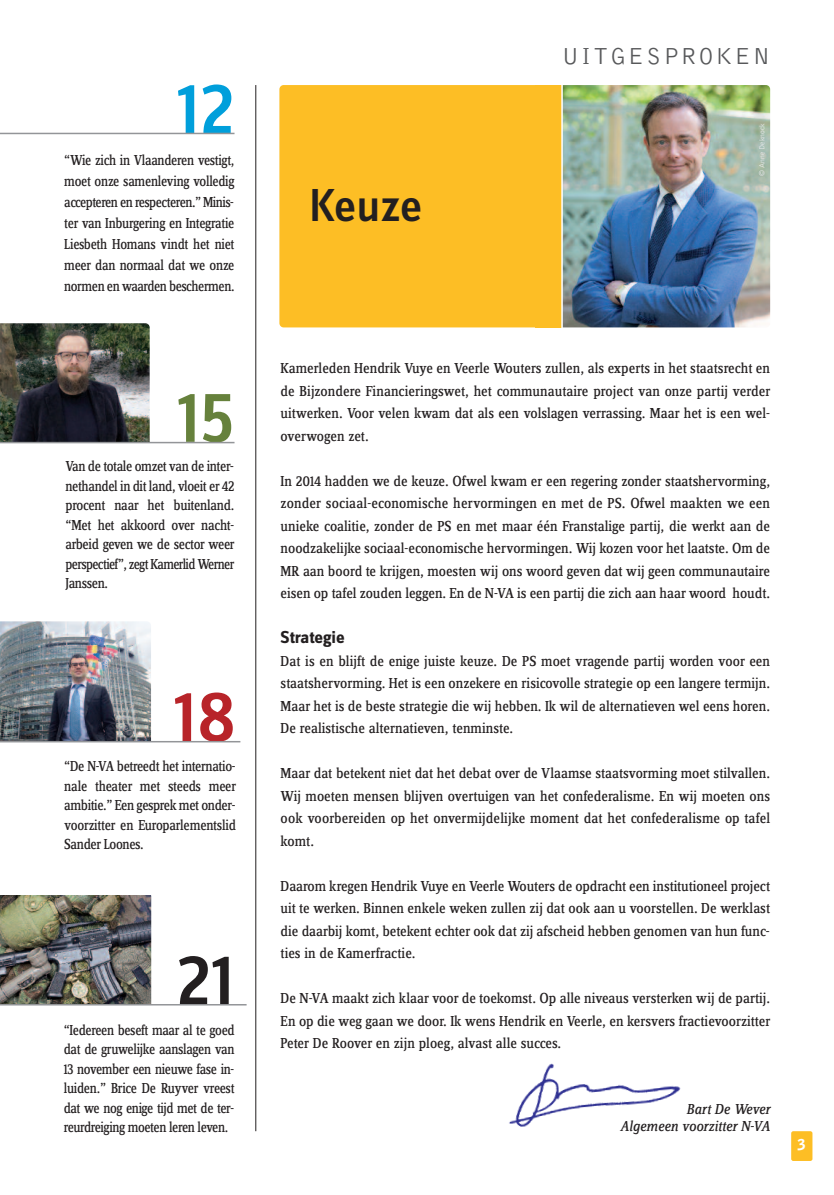
<style>
.page{position:relative;width:834px;height:1195px;background:#fff}
.page>*{position:absolute;margin:0;border:0;box-sizing:border-box;transform-origin:0 0}
.t1{font:500 75px "Zine Sans Dis";color:#b82429}
.t2{font:500 75px "Zine Sans Dis";color:#009fdb}
.t3{font:500 75px "Zine Sans Dis";color:#231f20}
.t4{font:500 75px "Zine Sans Dis";color:#66813c}
.t5{font:500 48px "Zine Sans Dis";letter-spacing:-.01em;color:#231f20}
.t6{font:300 24px "Bell Gothic Std";letter-spacing:.1em;color:#57585a}
.t7{font:700 18px "Zine Sans Dis";color:#231f20}
.t8{font:15px/22.5px "Zine Serif Dis";letter-spacing:-.015em;color:#231f20;text-align:justify}
.t9{font:15px/21px "Zine Serif Dis";letter-spacing:-.015em;color:#231f20;text-align:justify;scale:.94 1}
.t10{font:15px/19.5px "Zine Serif Dis";letter-spacing:-.015em;color:#231f20;text-align:justify;scale:.95 1}
.t11{font:italic 15px/16.5px "Zine Serif Dis";letter-spacing:-.01em;color:#231f20;text-align:right}
.t12{font:900 15px "Bell Gothic Std";color:#fff}
.t13{font:300 7.5px "Bell Gothic Std";color:#ececee}
</style>
<div class="page">
<img style="left:557px;top:85px;width:213px;height:242px;border-radius:4px">
<div style="left:791px;top:1131px;width:21px;height:30px;background:#fdbe25;border-radius:2px"></div>
<div style="left:279px;top:85px;width:276px;height:242px;background:#fdbe25;border-radius:4px"></div>
<div style="left:535px;top:85px;width:26px;height:242px;background:#fdbe25"></div>
<hr style="left:561px;top:80px;width:1px;height:256px;background:#fff">
<img style="left:0;top:323px;width:150px;height:119px">
<img style="left:0;top:895px;width:151px;height:109px">
<img style="left:0;top:621px;width:151px;height:120px">
<hr style="left:0;top:133px;width:234px;height:1px;background:#939598">
<hr style="left:255px;top:85px;width:1px;height:1046px;background:#231f20">
<img style="left:509px;top:1063px;width:172px;height:64px">
<hr style="left:0;top:741px;width:240px;height:1px;background:#939598">
<hr style="left:0;top:1004px;width:246px;height:1px;background:#939598">
<hr style="left:0;top:442px;width:234px;height:1px;background:#939598">
<h1 class="t2" style="left:176px;top:83px;width:60px">12</h1>
<p class="t9" style="left:64px;top:150px;width:183px">“Wie zich in Vlaanderen vestigt, moet onze samenleving volledig accepteren en respecteren.” Minis&shy;ter van Inburgering en Integratie Liesbeth Homans vindt het niet meer dan normaal dat we onze normen en waarden beschermen.</p>
<h1 class="t4" style="left:177px;top:392px;width:59px">15</h1>
<p class="t10" style="left:65px;top:458px;width:180px">Van de totale omzet van de inter&shy;nethandel in dit land, vloeit er 42 procent naar het buitenland. “Met het akkoord over nacht&shy;arbeid geven we de sector weer perspectief”, zegt Kamerlid Werner Janssen.</p>
<h1 class="t1" style="left:173px;top:691px;width:64px">18</h1>
<p class="t10" style="left:64px;top:758px;width:182px">“De N-VA betreedt het internatio&shy;nale theater met steeds meer ambitie.” Een gesprek met onder&shy;voorzitter en Europarlementslid Sander Loones.</p>
<h1 class="t3" style="left:176px;top:954px;width:60px">21</h1>
<p class="t9" style="left:64px;top:1021px;width:183px;line-height:19.5px">“Iedereen beseft maar al te goed dat de gruwelijke aanslagen van 13 november een nieuwe fase in&shy;luiden.” Brice De Ruyver vreest dat we nog enige tijd met de ter&shy;reurdreiging moeten leren leven.</p>
<h2 class="t5" style="left:309px;top:189px;width:115px">Keuze</h2>
<h3 class="t6" style="left:561px;top:47px;width:210px">UITGESPROKEN</h3>
<p class="t13" style="left:759px;top:176px;width:54px;rotate:-90deg">© Anne Deknock</p>
<p class="t8" style="left:280px;top:358px;width:491px">Kamerleden Hendrik Vuye en Veerle Wouters zullen, als experts in het staatsrecht en de Bijzondere Financieringswet, het communautaire project van onze partij verder uitwerken. Voor velen kwam dat als een volslagen verrassing. Maar het is een wel&shy;overwogen zet.</p>
<p class="t8" style="left:280px;top:471px;width:491px">In 2014 hadden we de keuze. Ofwel kwam er een regering zonder staatshervorming, zonder sociaal-economische hervormingen en met de PS. Ofwel maakten we een unieke coalitie, zonder de PS en met maar één Franstalige partij, die werkt aan de noodzakelijke sociaal-economische hervormingen. Wij kozen voor het laatste. Om de MR aan boord te krijgen, moesten wij ons woord geven dat wij geen communautaire eisen op tafel zouden leggen. En de N-VA is een partij die zich aan haar woord houdt.</p>
<p class="t7" style="left:280px;top:631px;width:66px">Strategie</p>
<p class="t8" style="left:280px;top:651px;width:491px">Dat is en blijft de enige juiste keuze. De PS moet vragende partij worden voor een staatshervorming. Het is een onzekere en risicovolle strategie op een langere termijn.<br>Maar het is de beste strategie die wij hebben. Ik wil de alternatieven wel eens horen.<br>De realistische alternatieven, tenminste.</p>
<p class="t8" style="left:280px;top:763px;width:491px">Maar dat betekent niet dat het debat over de Vlaamse staatsvorming moet stilvallen.<br>Wij moeten mensen blijven overtuigen van het confederalisme. En wij moeten ons ook voorbereiden op het onvermijdelijke moment dat het confederalisme op tafel komt.</p>
<p class="t8" style="left:280px;top:876px;width:491px">Daarom kregen Hendrik Vuye en Veerle Wouters de opdracht een institutioneel project uit te werken. Binnen enkele weken zullen zij dat ook aan u voorstellen. De werklast die daarbij komt, betekent echter ook dat zij afscheid hebben genomen van hun func&shy;ties in de Kamerfractie.</p>
<p class="t8" style="left:280px;top:988px;width:491px">De N-VA maakt zich klaar voor de toekomst. Op alle niveaus versterken wij de partij.<br>En op die weg gaan we door. Ik wens Hendrik en Veerle, en kersvers fractievoorzitter Peter De Roover en zijn ploeg, alvast alle succes.</p>
<p class="t11" style="left:619px;top:1102px;width:152px">Bart De Wever<br>Algemeen voorzitter N-VA</p>
<p class="t12" style="left:797px;top:1139px;width:10px">3</p>
</div>
